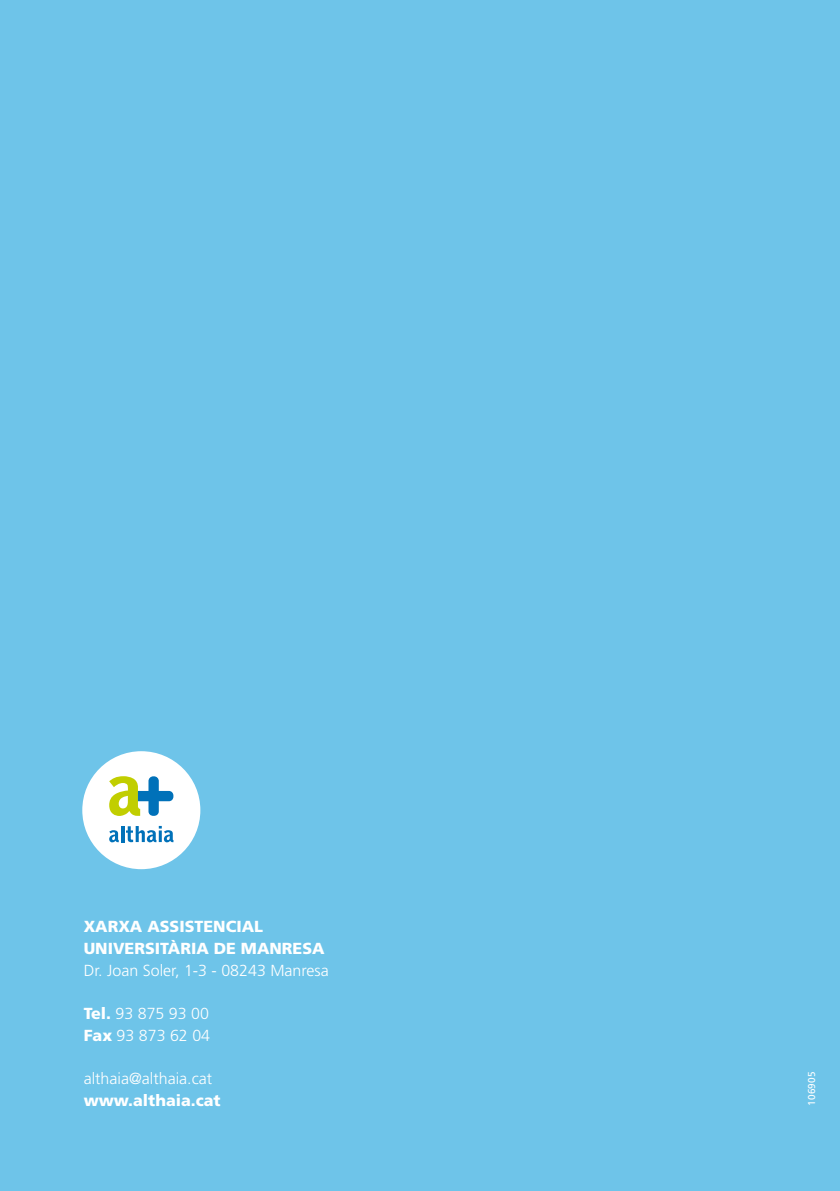
<style>
.page{position:relative;width:840px;height:1191px;background:#fff}
.page>*{position:absolute;margin:0;border:0;box-sizing:border-box;transform-origin:0 0}
.t1{font:300 16px/22px "Frutiger LT Std";color:#fff}
.t2{font:900 16px/22px "Frutiger LT Std";color:#fff}
.t3{font:10px "Frutiger LT Std";letter-spacing:.02em;color:#fff}
.s1{font-weight:900}
</style>
<div class="page">
<div style="left:0;top:0;width:839px;height:1191px;background:#6ec4e9"></div>
<div style="left:82px;top:751px;width:118px;height:118px;background:#fff;border-radius:50%"></div>
<svg style="left:109px;top:830px;width:10px;height:12px"></svg>
<hr style="left:121px;top:826px;width:3px;height:16px;background:#0071b9">
<svg style="left:126px;top:826px;width:47px;height:16px"></svg>
<svg style="left:109px;top:776px;width:64px;height:40px"></svg>
<p class="t2" style="left:84px;top:915px;width:242px">XARXA ASSISTENCIAL<br>UNIVERSITÀRIA DE MANRESA</p>
<p class="t1" style="left:84px;top:959px;width:246px">Dr. Joan Soler, 1-3 - 08243 Manresa</p>
<p class="t1" style="left:84px;top:1002px;width:128px"><span class="s1">Tel.</span> 93 875 93 00<br><span class="s1">Fax</span> 93 873 62 04</p>
<p class="t1" style="left:84px;top:1067px;width:130px">althaia@althaia.cat</p>
<p class="t2" style="left:84px;top:1089px;width:138px">www.althaia.cat</p>
<p class="t3" style="left:805px;top:1106px;width:36px;rotate:-90deg">106905</p>
</div>
